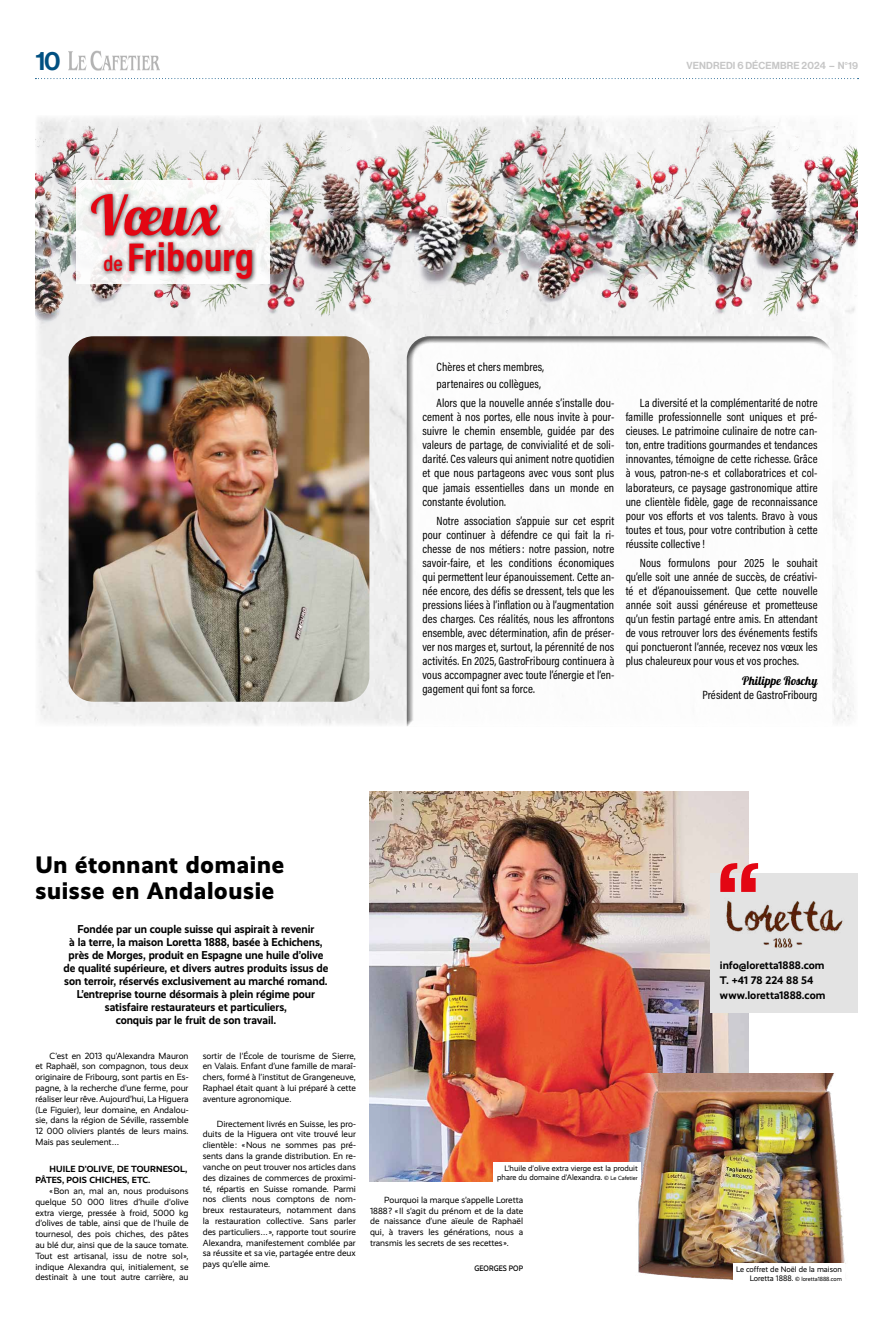
<style>
.page{position:relative;width:893px;height:1333px;background:#fff}
.page>*{position:absolute;margin:0;border:0;box-sizing:border-box;transform-origin:0 0}
.t1{font:55px "Lobster";color:#e30613}
.t2{font:700 40.4px "Acumin Pro Cond";letter-spacing:.005em;color:#e30613}
.t3{font:26px "N Haas Grotesk DS Pro 65 Md";color:#005081}
.t4{font:800 24px/26px "Realist";letter-spacing:.03em;color:#000}
.t5{font:12px/14px "Acumin Pro Cond";letter-spacing:.005em;color:#000;text-align:justify}
.t6{font:12px "Lobster";letter-spacing:.005em;color:#000}
.t7{font:700 11.5px/13px "Realist";letter-spacing:-.005em;color:#000;text-align:center;scale:.96 1}
.t8{font:700 11px "Realist";color:#000}
.t9{font:10px "N Haas Grotesk DS Pro 65 Md";letter-spacing:.015em;color:#c6c6c6}
.t10{font:9px/10.8px "Realist";color:#000;text-align:justify}
.t11{font:700 9px/10.8px "Realist";letter-spacing:.01em;color:#000}
.t12{font:8px/9px "Realist";color:#000;text-align:right}
.t13{font:500 8px "Realist";letter-spacing:.01em;color:#000;scale:.9 1}
.t14{font:6px "Realist";color:#000}
.s1{font-weight:600;font-size:21.9px}
.s2{font-size:6px}
.s3{font-size:8px}
</style>
<div class="page">
<svg style="left:35px;top:78px;width:823px;height:1px"></svg>
<img style="left:68px;top:51px;width:92px;height:20px">
<img style="left:36px;top:336px;width:818px;height:390px">
<div style="left:399px;top:329px;width:434px;height:398px;background:#fcfcfc"></div>
<img style="left:35px;top:116px;width:822px;height:220px">
<img style="left:69px;top:336px;width:300px;height:365px">
<div style="left:76px;top:180px;width:193px;height:104px;background:#fff"></div>
<div style="left:87px;top:190px;width:138px;height:51px;background:#000;opacity:.75"></div>
<div style="left:100px;top:238px;width:157px;height:46px;background:#000;opacity:.75"></div>
<img style="left:369px;top:791px;width:379px;height:390px">
<img style="left:605px;top:1073px;width:241px;height:207px">
<div style="left:710px;top:873px;width:147px;height:139px;background:#e3e3e3"></div>
<svg style="left:720px;top:863px;width:38px;height:28px"></svg>
<img style="left:726px;top:900px;width:117px;height:48px">
<div style="left:494px;top:1162px;width:147px;height:22px;background:#fff"></div>
<div style="left:733px;top:1262px;width:112px;height:23px;background:#fff"></div>
<h3 class="t3" style="left:35px;top:45px;width:27px">10</h3>
<p class="t9" style="left:686px;top:60px;width:173px">VENDREDI 6 DÉCEMBRE 2024 – N°19</p>
<p class="t1" style="left:91px;top:180px;width:129px">Vœux</p>
<p class="t2" style="left:103px;top:230px;width:152px"><span class="s1">de</span> Fribourg</p>
<p class="t5" style="left:437px;top:360px;width:109px">Chères et chers membres,</p>
<p class="t5" style="left:437px;top:376px;width:106px">partenaires ou collègues,</p>
<p class="t5" style="left:422px;top:396px;width:193px;text-indent:14px">Alors que la nouvelle année s’installe dou&shy;cement à nos portes, elle nous invite à pour&shy;suivre le chemin ensemble, guidée par des valeurs de partage, de convivialité et de soli&shy;darité. Ces valeurs qui animent notre quotidien et que nous partageons avec vous sont plus que jamais essentielles dans un monde en constante évolution.</p>
<p class="t5" style="left:422px;top:514px;width:193px;text-indent:14px">Notre association s’appuie sur cet esprit pour continuer à défendre ce qui fait la ri&shy;chesse de nos métiers: notre passion, notre savoir-faire, et les conditions économiques qui permettent leur épanouissement. Cette an&shy;née encore, des défis se dressent, tels que les pressions liées à l’inflation ou à l’augmentation des charges. Ces réalités, nous les affrontons ensemble, avec détermination, afin de préser&shy;ver nos marges et, surtout, la pérennité de nos activités. En 2025, GastroFribourg continuera à vous accompagner avec toute l’énergie et l’en&shy;gagement qui font sa force.</p>
<p class="t5" style="left:626px;top:396px;width:193px;text-indent:14px">La diversité et la complémentarité de notre famille professionnelle sont uniques et pré&shy;cieuses. Le patrimoine culinaire de notre can&shy;ton, entre traditions gourmandes et tendances innovantes, témoigne de cette richesse. Grâce à vous, patron-ne-s et collaboratrices et col&shy;laborateurs, ce paysage gastronomique attire une clientèle fidèle, gage de reconnaissance pour vos efforts et vos talents. Bravo à vous toutes et tous, pour votre contribution à cette réussite collective !</p>
<p class="t5" style="left:626px;top:556px;width:193px;text-indent:14px">Nous formulons pour 2025 le souhait qu’elle soit une année de succès, de créativi&shy;té et d’épanouissement. Que cette nouvelle année soit aussi généreuse et prometteuse qu’un festin partagé entre amis. En attendant de vous retrouver lors des événements festifs qui ponctueront l’année, recevez nos vœux les plus chaleureux pour vous et vos proches.</p>
<p class="t6" style="left:742px;top:673px;width:77px">Philippe Roschy</p>
<p class="t5" style="left:702px;top:687px;width:117px">Président de GastroFribourg</p>
<p class="t4" style="left:35px;top:851px;width:250px">Un étonnant domaine suisse en Andalousie</p>
<p class="t7" style="left:64px;top:922px;width:277px">Fondée par un couple suisse qui aspirait à revenir<br>à la terre, la maison Loretta 1888, basée à Echichens, près de Morges, produit en Espagne une huile d’olive de qualité supérieure, et divers autres produits issus de son terroir, réservés exclusivement au marché romand.<br>L’entreprise tourne désormais à plein régime pour satisfaire restaurateurs et particuliers,<br>conquis par le fruit de son travail.</p>
<p class="t10" style="left:35px;top:1050px;width:155px;text-indent:14px">C’est en 2013 qu’Alexandra Mauron et Raphaël, son compagnon, tous deux originaire de Fribourg, sont partis en Es&shy;pagne, à la recherche d’une ferme, pour réaliser leur rêve. Aujourd’hui, La Higuera (Le Figuier), leur domaine, en Andalou&shy;sie, dans la région de Séville, rassemble 12 000 oliviers plantés de leurs mains.<br>Mais pas seulement…</p>
<p class="t11" style="left:35px;top:1163px;width:153px;text-indent:14px">HUILE D’OLIVE, DE TOURNESOL,<br>PÂTES, POIS CHICHES, ETC.</p>
<p class="t10" style="left:35px;top:1185px;width:155px;text-indent:14px">« Bon an, mal an, nous produisons quelque 50 000 litres d’huile d’olive extra vierge, pressée à froid, 5000 kg d’olives de table, ainsi que de l’huile de tournesol, des pois chiches, des pâtes au blé dur, ainsi que de la sauce tomate.<br>Tout est artisanal, issu de notre sol », indique Alexandra qui, initialement, se destinait à une tout autre carrière, au</p>
<p class="t10" style="left:203px;top:1050px;width:155px">sortir de l’École de tourisme de Sierre, en Valais. Enfant d’une famille de maraî&shy;chers, formé à l’institut de Grangeneuve, Raphael était quant à lui préparé à cette aventure agronomique.</p>
<p class="t10" style="left:203px;top:1118px;width:155px;text-indent:14px">Directement livrés en Suisse, les pro&shy;duits de la Higuera ont vite trouvé leur clientèle : « Nous ne sommes pas pré&shy;sents dans la grande distribution. En re&shy;vanche on peut trouver nos articles dans des dizaines de commerces de proximi&shy;té, répartis en Suisse romande. Parmi nos clients nous comptons de nom&shy;breux restaurateurs, notamment dans la restauration collective. Sans parler des particuliers… », rapporte tout sourire Alexandra, manifestement comblée par sa réussite et sa vie, partagée entre deux pays qu’elle aime.</p>
<p class="t12" style="left:497px;top:1163px;width:142px">L’huile d’olive extra vierge est la produit phare du domaine d’Alexandra. <span class="s2">© Le Cafetier</span></p>
<p class="t10" style="left:370px;top:1194px;width:155px;text-indent:14px">Pourquoi la marque s’appelle Loretta 1888 ? « Il s’agit du prénom et de la date de naissance d’une aïeule de Raphaël qui, à travers les générations, nous a transmis les secrets de ses recettes ».</p>
<p class="t13" style="left:475px;top:1263px;width:56px">GEORGES POP</p>
<p class="t8" style="left:720px;top:958px;width:106px">info@loretta1888.com</p>
<p class="t8" style="left:720px;top:973px;width:95px">T. +41 78 224 88 54</p>
<p class="t8" style="left:720px;top:988px;width:107px">www.loretta1888.com</p>
<p class="t12" style="left:736px;top:1264px;width:107px">Le coffret de Noël de la maison</p>
<p class="t14" style="left:750px;top:1275px;width:94px"><span class="s3">Loretta 1888.</span> © loretta1888.com</p>
</div>
